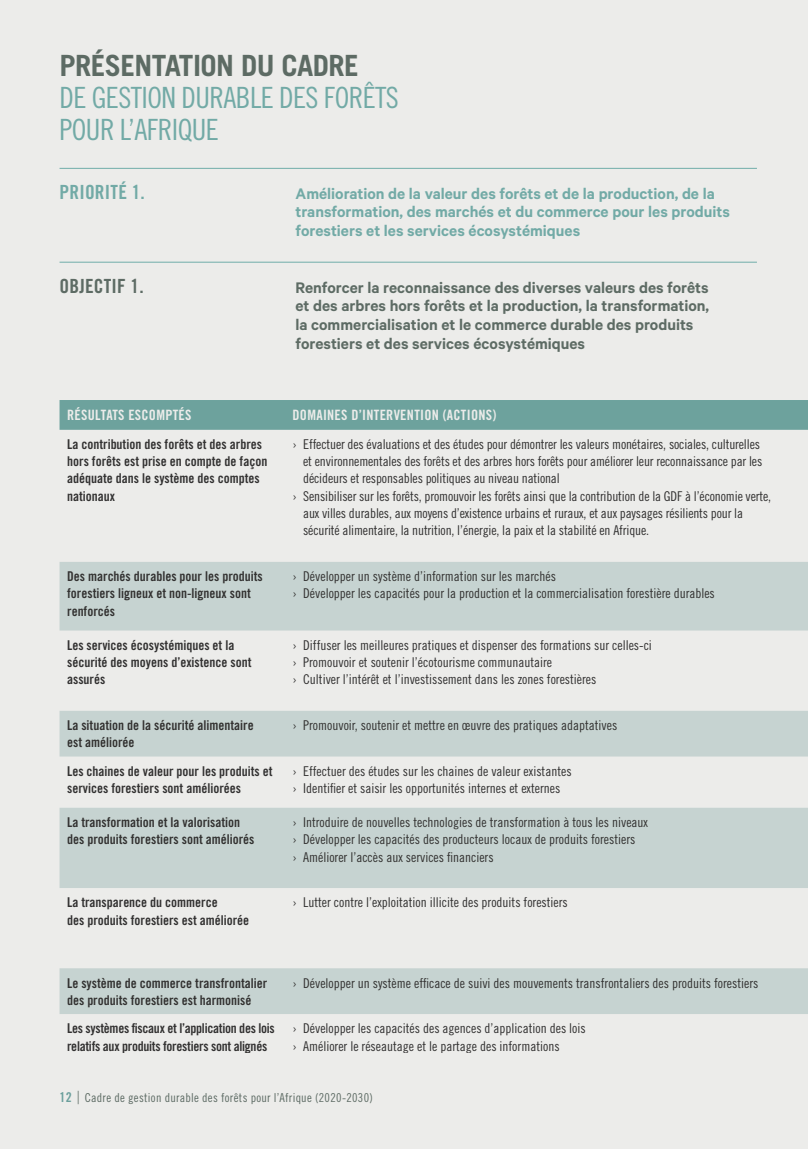
<style>
.page{position:relative;width:808px;height:1149px;background:#fff}
.page>*{position:absolute;margin:0;border:0;box-sizing:border-box;transform-origin:0 0}
.t1{font:29.25px/31.5px "Trade Gothic LT Std Cn 18";letter-spacing:-.02em;color:#72aaa6}
.t2{font:700 29.25px "Trade Gothic LT Std";letter-spacing:-.02em;color:#5d6b64}
.t3{font:19.5px "Trade Gothic LT Std Bd Cn 20";letter-spacing:.01em;color:#72aaa6}
.t4{font:19.5px "Trade Gothic LT Std Bd Cn 20";letter-spacing:.01em;color:#5d6b64}
.t5{font:600 17.25px/18.8px "Calibre";color:#5d6b64}
.t6{font:600 17.25px/18.8px "Calibre";color:#72aaa6}
.t7{font:14.25px "Trade Gothic LT Std Bd Cn 20";letter-spacing:.02em;color:#fff}
.t8{font:13.5px/17.2px "Trade Gothic LT Std Cn 18";color:#373636}
.t9{font:13.5px/17.2px "Trade Gothic LT Std Bd Cn 20";color:#373636}
.t10{font:13.5px/17.2px "Trade Gothic LT Std Bd Cn 20";letter-spacing:-.02em;color:#373636}
.t11{font:12.3px "Trade Gothic LT Std Cn 18";letter-spacing:.025em;color:#5d6b64}
.s1{font-family:"Trade Gothic LT Std Bd Cn 20";font-size:13.5px;color:#6b9f9c}
.s2{font-size:18px}
</style>
<div class="page">
<div style="left:0;top:0;width:808px;height:1148px;background:#ececea"></div>
<div style="left:60px;top:400px;width:748px;height:29px;background:#6da29d"></div>
<svg style="left:60px;top:562px;width:748px;height:451px;fill:#c6d3d1"></svg>
<hr style="left:60px;top:168px;width:697px;height:1px;background:#76b0ac">
<hr style="left:60px;top:261px;width:697px;height:1px;background:#76b0ac">
<h1 class="t2" style="left:60px;top:48px;width:301px">PRÉSENTATION DU CADRE</h1>
<h1 class="t1" style="left:60px;top:81px;width:341px">DE GESTION DURABLE DES FORÊTS<br>POUR L’AFRIQUE</h1>
<h2 class="t3" style="left:60px;top:180px;width:87px">PRIORITÉ 1.</h2>
<p class="t6" style="left:296px;top:183px;width:436px">Amélioration de la valeur des forêts et de la production, de la transformation, des marchés et du commerce pour les produits forestiers et les services écosystémiques</p>
<h2 class="t4" style="left:60px;top:273px;width:86px">OBJECTIF 1.</h2>
<p class="t5" style="left:296px;top:277px;width:415px">Renforcer la reconnaissance des diverses valeurs des forêts et des arbres hors forêts et la production, la transformation, la commercialisation et le commerce durable des produits forestiers et des services écosystémiques</p>
<p class="t7" style="left:67px;top:406px;width:126px">RÉSULTATS ESCOMPTÉS</p>
<p class="t7" style="left:293px;top:406px;width:205px">DOMAINES D’INTERVENTION (ACTIONS)</p>
<p class="t9" style="left:67px;top:435px;width:202px">La contribution des forêts et des arbres hors forêts est prise en compte de façon adéquate dans le système des comptes nationaux</p>
<p class="t8" style="left:293px;top:435px;width:469px">› Effectuer des évaluations et des études pour démontrer les valeurs monétaires, sociales, culturelles</p>
<p class="t8" style="left:303px;top:452px;width:461px">et environnementales des forêts et des arbres hors forêts pour améliorer leur reconnaissance par les</p>
<p class="t8" style="left:303px;top:469px;width:258px">décideurs et responsables politiques au niveau national</p>
<p class="t8" style="left:293px;top:487px;width:480px">› Sensibiliser sur les forêts, promouvoir les forêts ainsi que la contribution de la GDF à l’économie verte,</p>
<p class="t8" style="left:303px;top:504px;width:441px">aux villes durables, aux moyens d’existence urbains et ruraux, et aux paysages résilients pour la</p>
<p class="t8" style="left:303px;top:521px;width:347px">sécurité alimentaire, la nutrition, l’énergie, la paix et la stabilité en Afrique.</p>
<p class="t9" style="left:67px;top:567px;width:197px">Des marchés durables pour les produits forestiers ligneux et non-ligneux sont renforcés</p>
<p class="t8" style="left:293px;top:567px;width:424px">› Développer un système d’information sur les marchés<br>› Développer les capacités pour la production et la commercialisation forestière durables</p>
<p class="t9" style="left:67px;top:636px;width:186px">Les services écosystémiques et la sécurité des moyens d’existence sont assurés</p>
<p class="t8" style="left:293px;top:636px;width:361px">› Diffuser les meilleures pratiques et dispenser des formations sur celles-ci › Promouvoir et soutenir l’écotourisme communautaire<br>› Cultiver l’intérêt et l’investissement dans les zones forestières</p>
<p class="t9" style="left:67px;top:716px;width:188px">La situation de la sécurité alimentaire est améliorée</p>
<p class="t8" style="left:292px;top:716px;width:326px">› Promouvoir, soutenir et mettre en œuvre des pratiques adaptatives</p>
<p class="t9" style="left:67px;top:762px;width:207px">Les chaines de valeur pour les produits et services forestiers sont améliorées</p>
<p class="t8" style="left:292px;top:762px;width:281px">› Effectuer des études sur les chaines de valeur existantes › Identifier et saisir les opportunités internes et externes</p>
<p class="t9" style="left:67px;top:813px;width:189px">La transformation et la valorisation des produits forestiers sont améliorés</p>
<p class="t8" style="left:292px;top:813px;width:357px">› Introduire de nouvelles technologies de transformation à tous les niveaux › Développer les capacités des producteurs locaux de produits forestiers<br>› Améliorer l’accès aux services financiers</p>
<p class="t9" style="left:67px;top:893px;width:184px">La transparence du commerce<br>des produits forestiers est améliorée</p>
<p class="t8" style="left:292px;top:893px;width:277px">› Lutter contre l’exploitation illicite des produits forestiers</p>
<p class="t9" style="left:67px;top:973px;width:202px">Le système de commerce transfrontalier des produits forestiers est harmonisé</p>
<p class="t8" style="left:292px;top:973px;width:467px">› Développer un système efficace de suivi des mouvements transfrontaliers des produits forestiers</p>
<p class="t10" style="left:67px;top:1019px;width:209px">Les systèmes fiscaux et l’application des lois relatifs aux produits forestiers sont alignés</p>
<p class="t8" style="left:292px;top:1019px;width:295px">› Développer les capacités des agences d’application des lois › Améliorer le réseautage et le partage des informations</p>
<p class="t11" style="left:60px;top:1090px;width:315px"><span class="s1">12</span> <span class="s2">|</span> Cadre de gestion durable des forêts pour l’Afrique (2020-2030)</p>
</div>
